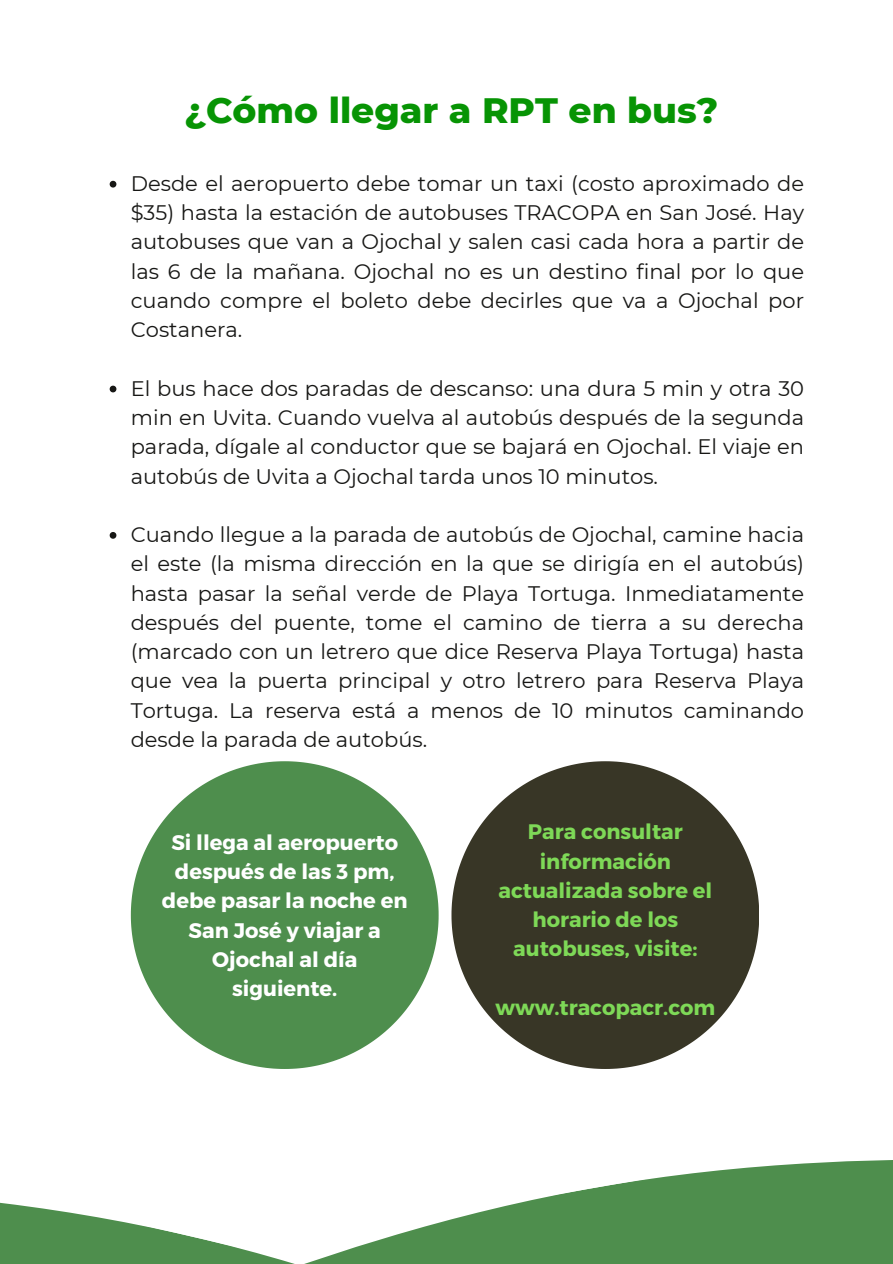
<style>
.page{position:relative;width:893px;height:1264px;background:#fff}
.page>*{position:absolute;margin:0;border:0;box-sizing:border-box;transform-origin:0 0}
.t1{font:800 36px "Montserrat";color:#079404}
.t2{font:21px/29.2px "Montserrat";color:#171715;text-align:justify}
.t3{font:700 21px/29.2px "Montserrat";color:#fff;text-align:center}
.t4{font:700 21px/29.2px "Montserrat";color:#7ed957;text-align:center}
</style>
<div class="page">
<svg style="left:110px;top:181px;width:6px;height:6px"></svg>
<svg style="left:110px;top:385px;width:6px;height:7px"></svg>
<svg style="left:110px;top:532px;width:6px;height:6px"></svg>
<svg style="left:131px;top:761px;width:307px;height:307px;fill:#4e8e4d"></svg>
<svg style="left:451px;top:761px;width:307px;height:307px;fill:#383626"></svg>
<svg style="left:618px;top:1160px;width:274px;height:103px;background:#5d975c"></svg>
<svg style="left:0;top:1184px;width:630px;height:79px"></svg>
<h1 class="t1" style="left:184px;top:88px;width:535px">¿Cómo llegar a RPT en bus?</h1>
<p class="t2" style="left:131px;top:169px;width:674px">Desde el aeropuerto debe tomar un taxi (costo aproximado de $35) hasta la estación de autobuses TRACOPA en San José. Hay autobuses que van a Ojochal y salen casi cada hora a partir de las 6 de la mañana. Ojochal no es un destino final por lo que cuando compre el boleto debe decirles que va a Ojochal por Costanera.</p>
<p class="t2" style="left:131px;top:373px;width:674px">El bus hace dos paradas de descanso: una dura 5 min y otra 30 min en Uvita. Cuando vuelva al autobús después de la segunda parada, dígale al conductor que se bajará en Ojochal. El viaje en autobús de Uvita a Ojochal tarda unos 10 minutos.</p>
<p class="t2" style="left:131px;top:520px;width:674px">Cuando llegue a la parada de autobús de Ojochal, camine hacia el este (la misma dirección en la que se dirigía en el autobús) hasta pasar la señal verde de Playa Tortuga. Inmediatamente después del puente, tome el camino de tierra a su derecha (marcado con un letrero que dice Reserva Playa Tortuga) hasta que vea la puerta principal y otro letrero para Reserva Playa Tortuga. La reserva está a menos de 10 minutos caminando desde la parada de autobús.</p>
<p class="t3" style="left:162px;top:826px;width:247px">Si llega al aeropuerto después de las 3 pm, debe pasar la noche en<br>San José y viajar a<br>Ojochal al día siguiente.</p>
<h2 class="t4" style="left:498px;top:816px;width:215px">Para consultar información actualizada sobre el horario de los autobuses, visite:</h2>
<p class="t4" style="left:495px;top:991px;width:221px">www.tracopacr.com</p>
</div>
